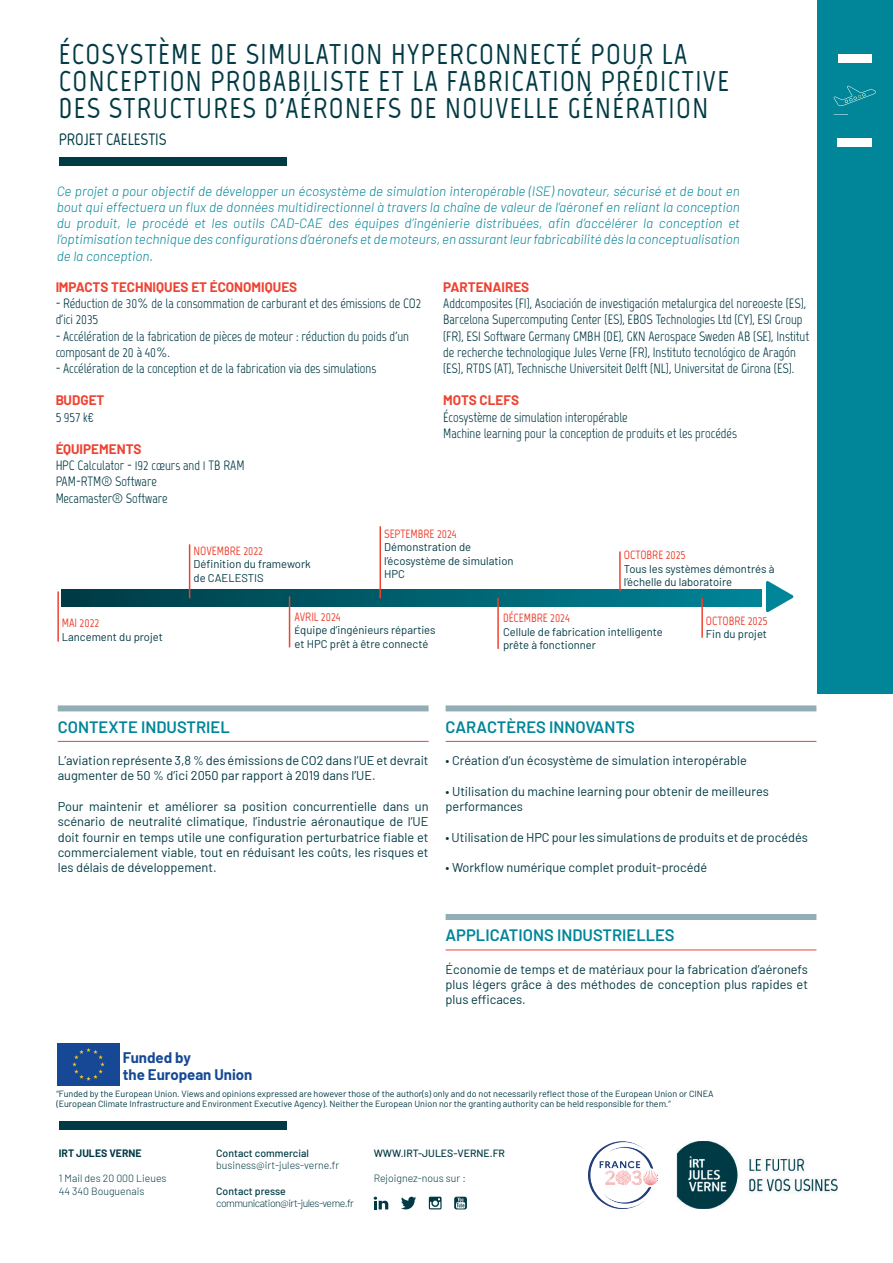
<style>
.page{position:relative;width:893px;height:1263px;background:#fff}
.page>*{position:absolute;margin:0;border:0;box-sizing:border-box;transform-origin:0 0}
.t1{font:700 28.5px/27px "Marvel";letter-spacing:.05em;color:#003a44}
.t2{font:600 16.5px "Barlow";color:#008599}
.t3{font:700 16.5px "Marvel";color:#003a44}
.t4{font:700 15px/16.5px "Barlow";color:#164995}
.t5{font:13.5px/16.2px "Marvel";color:#003a44}
.t6{font:italic 300 13.5px/16.2px "Barlow";color:#008599;text-align:justify}
.t7{font:700 13.5px "Barlow";color:#ee4231}
.t8{font:12.75px/15.3px "Barlow";color:#003a44}
.t9{font:700 12px "Marvel";color:#ee4231}
.t10{font:11.25px/13.5px "Barlow";color:#003a44}
.t11{font:300 10.5px/12.6px "Barlow";color:#003a44}
.t12{font:500 10.5px "Barlow";color:#003a44}
.t13{font:300 10.5px "Barlow";letter-spacing:-.05em;color:#003a44}
.t14{font:700 10.5px "Barlow";color:#003a44}
.t15{font:9px/10.8px "Barlow";color:#003a44}
.s1{font-family:"Barlow"}
</style>
<div class="page">
<div style="left:59px;top:1121px;width:227px;height:8px;background:#003a44"></div>
<svg style="left:374px;top:1197px;width:14px;height:12px"></svg>
<svg style="left:401px;top:1197px;width:15px;height:12px"></svg>
<svg style="left:429px;top:1197px;width:13px;height:12px"></svg>
<svg style="left:454px;top:1197px;width:13px;height:12px"></svg>
<img style="left:677px;top:1141px;width:161px;height:68px">
<div style="left:817px;top:0;width:76px;height:694px;background:#008599"></div>
<img style="left:588px;top:1141px;width:69px;height:68px">
<div style="left:60px;top:158px;width:227px;height:8px;background:#003a44"></div>
<div style="left:837px;top:138px;width:34px;height:8px;background:#fff"></div>
<div style="left:838px;top:54px;width:34px;height:9px;background:#fff"></div>
<div style="left:58px;top:705px;width:371px;height:6px;background:#91aeb6"></div>
<hr style="left:58px;top:741px;width:371px;height:1px;background:#ee4231">
<div style="left:446px;top:705px;width:370px;height:6px;background:#91aeb6"></div>
<hr style="left:446px;top:741px;width:370px;height:1px;background:#ee4231">
<div style="left:446px;top:914px;width:370px;height:6px;background:#91aeb6"></div>
<hr style="left:446px;top:950px;width:370px;height:1px;background:#ee4231">
<div style="left:61px;top:590px;width:700px;height:17px;background:linear-gradient(to right,#003a43,#008498)"></div>
<img style="left:766px;top:581px;width:28px;height:31px">
<hr style="left:57px;top:591px;width:2px;height:51px;background:#ee4231">
<hr style="left:289px;top:596px;width:1px;height:51px;background:#ee4231">
<hr style="left:379px;top:526px;width:2px;height:72px;background:#ee4231">
<hr style="left:189px;top:544px;width:1px;height:54px;background:#ee4231">
<hr style="left:701px;top:598px;width:2px;height:40px;background:#ee4231">
<hr style="left:497px;top:598px;width:2px;height:51px;background:#ee4231">
<hr style="left:619px;top:551px;width:2px;height:40px;background:#ee4231">
<svg style="left:834px;top:86px;width:42px;height:20px"></svg>
<svg style="left:834px;top:114px;width:14px;height:1px"></svg>
<div style="left:57px;top:1044px;width:63px;height:41px;background:#174895"></div>
<h1 class="t1" style="left:59px;top:41px;width:672px">ÉCOSYSTÈME DE SIMULATION HYPERCONNECTÉ POUR LA<br>CONCEPTION PROBABILISTE ET LA FABRICATION PRÉDICTIVE<br>DES STRUCTURES D'AÉRONEFS DE NOUVELLE GÉNÉRATION</h1>
<p class="t3" style="left:59px;top:130px;width:109px">PROJET CAELESTIS</p>
<p class="t6" style="left:57px;top:182px;width:685px">Ce projet a pour objectif de développer un écosystème de simulation interopérable (ISE) novateur, sécurisé et de bout en bout qui effectuera un flux de données multidirectionnel à travers la chaîne de valeur de l’aéronef en reliant la conception du produit, le procédé et les outils CAD-CAE des équipes d’ingénierie distribuées, afin d’accélérer la conception et l’optimisation technique des configurations d’aéronefs et de moteurs, en assurant leur fabricabilité dès la conceptualisation de la conception.</p>
<p class="t7" style="left:55px;top:277px;width:243px">IMPACTS TECHNIQUES ET ÉCONOMIQUES</p>
<p class="t5" style="left:55px;top:295px;width:367px">- Réduction de 30<span class="s1">%</span> de la consommation de carburant et des émissions de CO2 d'ici 2035</p>
<p class="t5" style="left:55px;top:328px;width:355px">- Accélération de la fabrication de pièces de moteur : réduction du poids d'un composant de 20 à 40<span class="s1">%</span>.</p>
<p class="t5" style="left:55px;top:360px;width:323px">- Accélération de la conception et de la fabrication via des simulations</p>
<p class="t7" style="left:55px;top:391px;width:51px">BUDGET</p>
<p class="t5" style="left:55px;top:409px;width:40px">5 957 k€</p>
<p class="t7" style="left:55px;top:439px;width:88px">ÉQUIPEMENTS</p>
<p class="t5" style="left:55px;top:457px;width:191px">HPC Calculator - 192 cœurs and 1 TB RAM<br>PAM-RTM® Software<br>Mecamaster® Software</p>
<p class="t7" style="left:443px;top:277px;width:88px">PARTENAIRES</p>
<p class="t5" style="left:443px;top:295px;width:367px">Addcomposites (FI), Asociación de investigación metalurgica del noreoeste (ES), Barcelona Supercomputing Center (ES), EBOS Technologies Ltd (CY), ESI Group (FR), ESI Software Germany GMBH (DE), GKN Aerospace Sweden AB (SE), Institut de recherche technologique Jules Verne (FR), Instituto tecnológico de Aragón (ES), RTDS (AT), Technische Universiteit Delft (NL), Universitat de Girona (ES).</p>
<p class="t7" style="left:443px;top:391px;width:77px">MOTS CLEFS</p>
<p class="t5" style="left:443px;top:409px;width:295px">Écosystème de simulation interopérable<br>Machine learning pour la conception de produits et les procédés</p>
<p class="t9" style="left:62px;top:616px;width:39px">MAI 2022</p>
<p class="t10" style="left:62px;top:629px;width:103px">Lancement du projet</p>
<p class="t9" style="left:384px;top:526px;width:74px">SEPTEMBRE 2024</p>
<p class="t10" style="left:384px;top:539px;width:131px">Démonstration de l’écosystème de simulation<br>HPC</p>
<p class="t9" style="left:503px;top:611px;width:68px">DÉCEMBRE 2024</p>
<p class="t10" style="left:503px;top:624px;width:161px">Cellule de fabrication intelligente prête à fonctionner</p>
<p class="t9" style="left:194px;top:543px;width:71px">NOVEMBRE 2022</p>
<p class="t10" style="left:194px;top:556px;width:119px">Définition du framework de CAELESTIS</p>
<p class="t9" style="left:294px;top:609px;width:48px">AVRIL 2024</p>
<p class="t10" style="left:294px;top:622px;width:143px">Équipe d’ingénieurs réparties et HPC prêt à être connecté</p>
<p class="t9" style="left:624px;top:548px;width:63px">OCTOBRE 2025</p>
<p class="t10" style="left:624px;top:561px;width:152px">Tous les systèmes démontrés à l’échelle du laboratoire</p>
<p class="t9" style="left:706px;top:613px;width:63px">OCTOBRE 2025</p>
<p class="t10" style="left:706px;top:626px;width:63px">Fin du projet</p>
<p class="t2" style="left:58px;top:715px;width:174px">CONTEXTE INDUSTRIEL</p>
<p class="t8" style="left:58px;top:752px;width:372px">L’aviation représente 3,8 % des émissions de CO2 dans l’UE et devrait augmenter de 50 % d’ici 2050 par rapport à 2019 dans l’UE.</p>
<p class="t8" style="left:58px;top:798px;width:372px;text-align:justify">Pour maintenir et améliorer sa position concurrentielle dans un scénario de neutralité climatique, l’industrie aéronautique de l’UE doit fournir en temps utile une configuration perturbatrice fiable et commercialement viable, tout en réduisant les coûts, les risques et les délais de développement.</p>
<p class="t2" style="left:446px;top:715px;width:191px">CARACTÈRES INNOVANTS</p>
<p class="t8" style="left:446px;top:752px;width:303px">• Création d’un écosystème de simulation interopérable</p>
<p class="t8" style="left:446px;top:782px;width:325px">• Utilisation du machine learning pour obtenir de meilleures performances</p>
<p class="t8" style="left:446px;top:828px;width:364px">• Utilisation de HPC pour les simulations de produits et de procédés</p>
<p class="t8" style="left:446px;top:859px;width:263px">• Workflow numérique complet produit-procédé</p>
<p class="t2" style="left:446px;top:923px;width:231px">APPLICATIONS INDUSTRIELLES</p>
<p class="t8" style="left:446px;top:960px;width:364px;text-align:justify">Économie de temps et de matériaux pour la fabrication d’aéronefs plus légers grâce à des méthodes de conception plus rapides et plus efficaces.</p>
<p class="t4" style="left:123px;top:1048px;width:131px">Funded by<br>the European Union</p>
<p class="t15" style="left:56px;top:1087px;width:659px">“Funded by the European Union. Views and opinions expressed are however those of the author(s) only and do not necessarily reflect those of the European Union or CINEA (European Climate Infrastructure and Environment Executive Agency). Neither the European Union nor the granting authority can be held responsible for them.“</p>
<p class="t14" style="left:59px;top:1145px;width:84px">IRT JULES VERNE</p>
<p class="t11" style="left:59px;top:1171px;width:109px">1 Mail des 20 000 Lieues<br>44 340 Bouguenais</p>
<p class="t12" style="left:216px;top:1145px;width:94px">Contact commercial</p>
<p class="t11" style="left:216px;top:1158px;width:124px">business@irt-jules-verne.fr</p>
<p class="t12" style="left:216px;top:1183px;width:71px">Contact presse</p>
<p class="t13" style="left:216px;top:1196px;width:139px">communication@irt-jules-verne.fr</p>
<p class="t12" style="left:374px;top:1145px;width:133px">WWW.IRT-JULES-VERNE.FR</p>
<p class="t11" style="left:374px;top:1171px;width:94px">Rejoignez-nous sur :</p>
</div>
